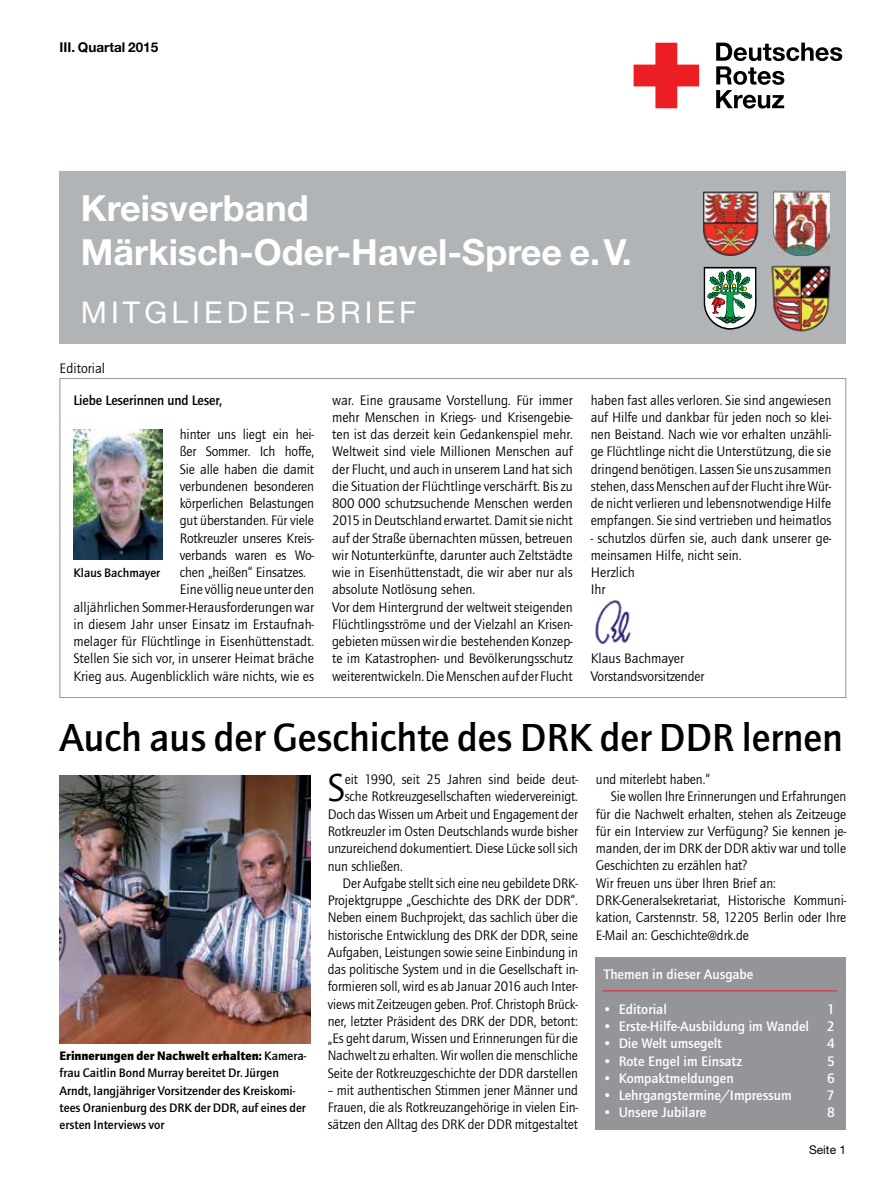
<style>
.page{position:relative;width:893px;height:1191px;background:#fff}
.page>*{position:absolute;margin:0;border:0;box-sizing:border-box;transform-origin:0 0}
.t1{font:500 40.5px "Quay Sans ITC Std";color:#000}
.t2{font:40.05px "Quay Sans ITC Std";color:#000}
.t3{font:700 36px/43.2px "Helvetica Neue LT Std";color:#fff}
.t4{font:30px "Helvetica Neue LT Std";letter-spacing:.14em;color:#fff}
.t5{font:14.25px/17.2px "Quay Sans ITC Std";letter-spacing:-.005em;color:#000}
.t6{font:500 14.25px "Quay Sans ITC Std";color:#fff}
.t7{font:14.25px "Quay Sans ITC Std";letter-spacing:-.005em;color:#000;scale:.95 1}
.t8{font:14.25px "Quay Sans ITC Std";letter-spacing:-.005em;color:#000;scale:.96 1}
.t9{font:500 14.25px "Quay Sans ITC Std";letter-spacing:-.01em;color:#000}
.t10{font:700 13.5px "Helvetica Neue LT Std";color:#000}
.t11{font:500 12.75px/17.2px "Quay Sans ITC Std";color:#000}
.t12{font:12px "Helvetica Neue LT Std";color:#000}
.s1{font-weight:900}
</style>
<div class="page">
<img style="left:60px;top:775px;width:250px;height:268px">
<img style="left:595px;top:600px;width:36px;height:45px">
<svg style="left:634px;top:43px;width:65px;height:65px"></svg>
<svg style="left:716px;top:43px;width:126px;height:66px"></svg>
<div style="left:60px;top:172px;width:786px;height:172px;background:#b1b4b6"></div>
<div style="left:595px;top:956px;width:251px;height:173px;background:#939598"></div>
<hr style="left:603px;top:990px;width:234px;height:1px;background:#ed1d24">
<img style="left:703px;top:191px;width:56px;height:65px">
<img style="left:771px;top:265px;width:60px;height:67px">
<img style="left:773px;top:187px;width:57px;height:68px">
<svg style="left:704px;top:267px;width:52px;height:63px;background:#94ac9b"></svg>
<img style="left:74px;top:429px;width:89px;height:131px">
<p class="t10" style="left:59px;top:39px;width:100px">III. Quartal 2015</p>
<h3 class="t3" style="left:81px;top:186px;width:553px">Kreisverband<br>Märkisch-Oder-Havel-Spree e.V.</h3>
<h3 class="t4" style="left:81px;top:295px;width:337px">MITGLIEDER-BRIEF</h3>
<p class="t5" style="left:60px;top:359px;width:47px">Editorial</p>
<p class="t9" style="left:74px;top:392px;width:150px">Liebe Leserinnen und Leser,</p>
<p class="t5" style="left:180px;top:426px;width:136px">hinter uns liegt ein hei-</p>
<p class="t5" style="left:180px;top:443px;width:136px">ßer Sommer. Ich hoffe,</p>
<p class="t5" style="left:180px;top:460px;width:136px">Sie alle haben die damit</p>
<p class="t5" style="left:180px;top:478px;width:136px">verbundenen besonderen</p>
<p class="t5" style="left:180px;top:495px;width:136px">körperlichen Belastungen</p>
<p class="t5" style="left:180px;top:512px;width:136px">gut überstanden. Für viele</p>
<p class="t5" style="left:180px;top:529px;width:136px">Rotkreuzler unseres Kreis-</p>
<p class="t5" style="left:180px;top:547px;width:136px">verbands waren es Wo-</p>
<p class="t5" style="left:180px;top:564px;width:128px">chen „heißen“ Einsatzes.</p>
<p class="t5" style="left:180px;top:581px;width:136px">Eine völlig neue unter den</p>
<p class="t5" style="left:74px;top:598px;width:242px">alljährlichen Sommer-Herausforderungen war</p>
<p class="t5" style="left:74px;top:616px;width:242px">in diesem Jahr unser Einsatz im Erstaufnah-</p>
<p class="t5" style="left:74px;top:633px;width:242px">melager für Flüchtlinge in Eisenhüttenstadt.</p>
<p class="t5" style="left:74px;top:650px;width:242px">Stellen Sie sich vor, in unserer Heimat bräche</p>
<p class="t5" style="left:74px;top:667px;width:242px">Krieg aus. Augenblicklich wäre nichts, wie es</p>
<p class="t11" style="left:74px;top:564px;width:88px">Klaus Bachmayer</p>
<p class="t5" style="left:332px;top:391px;width:242px">war. Eine grausame Vorstellung. Für immer mehr Menschen in Kriegs- und Krisengebie&shy;ten ist das derzeit kein Gedankenspiel mehr.<br>Weltweit sind viele Millionen Menschen auf der Flucht, und auch in unserem Land hat sich die Situation der Flüchtlinge verschärft. Bis zu 800 000 schutzsuchende Menschen werden 2015 in Deutschland erwartet. Damit sie nicht auf der Straße übernachten müssen, betreuen wir Notunterkünfte, darunter auch Zeltstädte wie in Eisenhüttenstadt, die wir aber nur als absolute Notlösung sehen.<br>Vor dem Hintergrund der weltweit steigenden Flüchtlingsströme und der Vielzahl an Krisen&shy;gebieten müssen wir die bestehenden Konzep&shy;te im Katastrophen- und Bevölkerungsschutz weiterentwickeln. Die Menschen auf der Flucht</p>
<p class="t5" style="left:591px;top:391px;width:242px;text-align:justify">haben fast alles verloren. Sie sind angewiesen auf Hilfe und dankbar für jeden noch so klei&shy;nen Beistand. Nach wie vor erhalten unzähli&shy;ge Flüchtlinge nicht die Unterstützung, die sie dringend benötigen. Lassen Sie uns zusammen stehen, dass Menschen auf der Flucht ihre Wür&shy;de nicht verlieren und lebensnotwendige Hilfe empfangen. Sie sind vertrieben und heimatlos</p>
<p class="t5" style="left:591px;top:529px;width:242px">- schutzlos dürfen sie, auch dank unserer ge&shy;meinsamen Hilfe, nicht sein.<br>Herzlich<br>Ihr</p>
<p class="t5" style="left:591px;top:650px;width:115px">Klaus Bachmayer<br>Vorstandsvorsitzender</p>
<h1 class="t1" style="left:60px;top:715px;width:785px">Auch aus der Geschichte des DRK der DDR lernen</h1>
<p class="t11" style="left:60px;top:1047px;width:248px"><span class="s1">Erinnerungen der Nachwelt erhalten:</span> Kamera&shy;frau Caitlin Bond Murray bereitet Dr. Jürgen Arndt, langjähriger Vorsitzender des Kreiskomi&shy;tees Oranienburg des DRK der DDR, auf eines der ersten Interviews vor</p>
<h2 class="t2" style="left:328px;top:766px;width:19px">S</h2>
<p class="t5" style="left:345px;top:771px;width:235px">eit 1990, seit 25 Jahren sind beide deut-</p>
<p class="t5" style="left:345px;top:788px;width:235px">sche Rotkreuzgesellschaften wiedervereinigt.</p>
<p class="t5" style="left:328px;top:805px;width:252px">Doch das Wissen um Arbeit und Engagement der</p>
<p class="t5" style="left:328px;top:823px;width:252px">Rotkreuzler im Osten Deutschlands wurde bisher</p>
<p class="t5" style="left:328px;top:840px;width:252px">unzureichend dokumentiert. Diese Lücke soll sich</p>
<p class="t5" style="left:328px;top:857px;width:76px">nun schließen.</p>
<p class="t7" style="left:343px;top:875px;width:249px">Der Aufgabe stellt sich eine neu gebildete DRK-</p>
<p class="t5" style="left:328px;top:892px;width:252px">Projektgruppe „Geschichte des DRK der DDR“.</p>
<p class="t5" style="left:328px;top:909px;width:252px">Neben einem Buchprojekt, das sachlich über die</p>
<p class="t5" style="left:328px;top:926px;width:252px">historische Entwicklung des DRK der DDR, seine</p>
<p class="t5" style="left:328px;top:943px;width:252px">Aufgaben, Leistungen sowie seine Einbindung in</p>
<p class="t5" style="left:328px;top:961px;width:252px">das politische System und in die Gesellschaft in-</p>
<p class="t5" style="left:328px;top:978px;width:252px">formieren soll, wird es ab Januar 2016 auch Inter-</p>
<p class="t7" style="left:328px;top:996px;width:265px">views mit Zeitzeugen geben. Prof. Christoph Brück-</p>
<p class="t5" style="left:328px;top:1012px;width:252px">ner, letzter Präsident des DRK der DDR, betont:</p>
<p class="t5" style="left:328px;top:1030px;width:252px">„Es geht darum, Wissen und Erinnerungen für die</p>
<p class="t8" style="left:328px;top:1047px;width:262px">Nachwelt zu erhalten. Wir wollen die menschliche</p>
<p class="t5" style="left:328px;top:1064px;width:252px">Seite der Rotkreuzgeschichte der DDR darstellen</p>
<p class="t5" style="left:328px;top:1081px;width:252px;text-align:justify">– mit authentischen Stimmen jener Männer und Frauen, die als Rotkreuzangehörige in vielen Ein&shy;sätzen den Alltag des DRK der DDR mitgestaltet</p>
<p class="t5" style="left:596px;top:771px;width:116px">und miterlebt haben.“</p>
<p class="t8" style="left:611px;top:789px;width:247px">Sie wollen Ihre Erinnerungen und Erfahrungen</p>
<p class="t5" style="left:596px;top:805px;width:252px">für die Nachwelt erhalten, stehen als Zeitzeuge</p>
<p class="t5" style="left:596px;top:823px;width:252px">für ein Interview zur Verfügung? Sie kennen je-</p>
<p class="t5" style="left:596px;top:840px;width:252px">manden, der im DRK der DDR aktiv war und tolle</p>
<p class="t5" style="left:596px;top:857px;width:153px">Geschichten zu erzählen hat?</p>
<p class="t5" style="left:596px;top:874px;width:181px">Wir freuen uns über Ihren Brief an:</p>
<p class="t5" style="left:596px;top:892px;width:252px">DRK-Generalsekretariat, Historische Kommuni-</p>
<p class="t5" style="left:596px;top:909px;width:252px">kation, Carstennstr. 58, 12205 Berlin oder Ihre</p>
<p class="t5" style="left:596px;top:926px;width:154px">E-Mail an: Geschichte@drk.de</p>
<p class="t6" style="left:604px;top:966px;width:151px">Themen in dieser Ausgabe</p>
<p class="t6" style="left:604px;top:1001px;width:65px">• Editorial</p>
<p class="t6" style="left:827px;top:1001px;width:9px">1</p>
<p class="t6" style="left:604px;top:1018px;width:207px">• Erste-Hilfe-Ausbildung im Wandel</p>
<p class="t6" style="left:827px;top:1018px;width:9px">2</p>
<p class="t6" style="left:604px;top:1035px;width:120px">• Die Welt umsegelt</p>
<p class="t6" style="left:827px;top:1035px;width:9px">4</p>
<p class="t6" style="left:604px;top:1052px;width:140px">• Rote Engel im Einsatz</p>
<p class="t6" style="left:827px;top:1052px;width:9px">5</p>
<p class="t6" style="left:604px;top:1070px;width:131px">• Kompaktmeldungen</p>
<p class="t6" style="left:827px;top:1070px;width:9px">6</p>
<p class="t6" style="left:604px;top:1087px;width:189px">• Lehrgangstermine/Impressum</p>
<p class="t6" style="left:827px;top:1087px;width:9px">7</p>
<p class="t6" style="left:604px;top:1104px;width:104px">• Unsere Jubilare</p>
<p class="t6" style="left:827px;top:1104px;width:9px">8</p>
<p class="t12" style="left:809px;top:1142px;width:39px">Seite 1</p>
</div>
